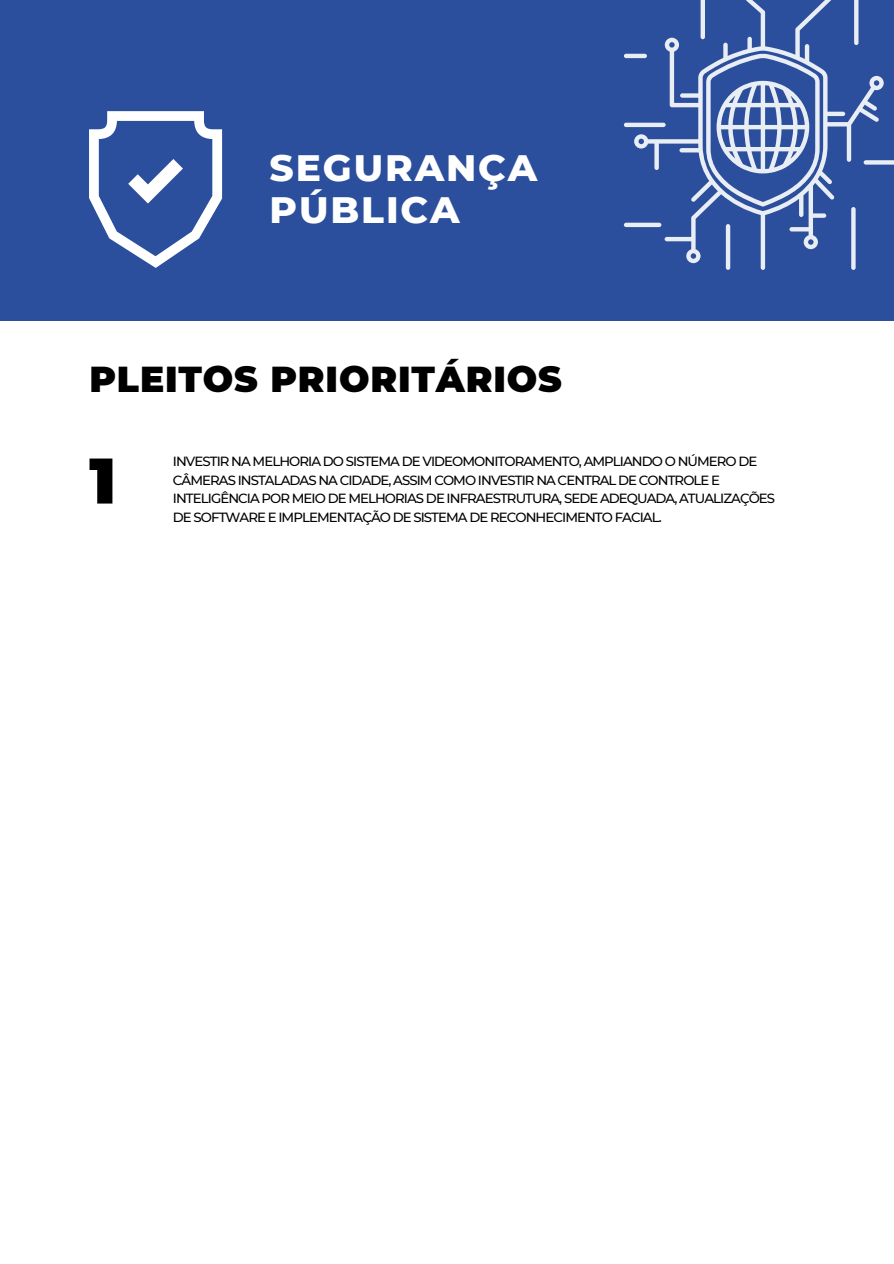
<style>
.page{position:relative;width:894px;height:1264px;background:#fff}
.page>*{position:absolute;margin:0;border:0;box-sizing:border-box;transform-origin:0 0}
.t1{font:900 64.35px "Montserrat";color:#000}
.t2{font:800 37.5px/42.8px "Montserrat";letter-spacing:.05em;color:#fff}
.t3{font:900 36px "Montserrat";letter-spacing:.025em;color:#000}
.t4{font:500 13.35px/18.9px "Montserrat";letter-spacing:-.07em;color:#000}
</style>
<div class="page">
<div style="left:0;top:0;width:893px;height:1263px;background:#2b4f9c"></div>
<svg style="left:89px;top:111px;width:133px;height:157px"></svg>
<img style="left:700px;top:0;width:158px;height:206px">
<div style="left:0;top:322px;width:893px;height:941px;background:#fff"></div>
<h2 class="t2" style="left:269px;top:144px;width:269px">SEGURANÇA<br>PÚBLICA</h2>
<h3 class="t3" style="left:89px;top:352px;width:474px">PLEITOS PRIORITÁRIOS</h3>
<h1 class="t1" style="left:89px;top:432px;width:28px">1</h1>
<p class="t4" style="left:173px;top:451px;width:603px">INVESTIR NA MELHORIA DO SISTEMA DE VIDEOMONITORAMENTO, AMPLIANDO O NÚMERO DE CÂMERAS INSTALADAS NA CIDADE, ASSIM COMO INVESTIR NA CENTRAL DE CONTROLE E INTELIGÊNCIA POR MEIO DE MELHORIAS DE INFRAESTRUTURA, SEDE ADEQUADA, ATUALIZAÇÕES DE SOFTWARE E IMPLEMENTAÇÃO DE SISTEMA DE RECONHECIMENTO FACIAL.</p>
</div>
